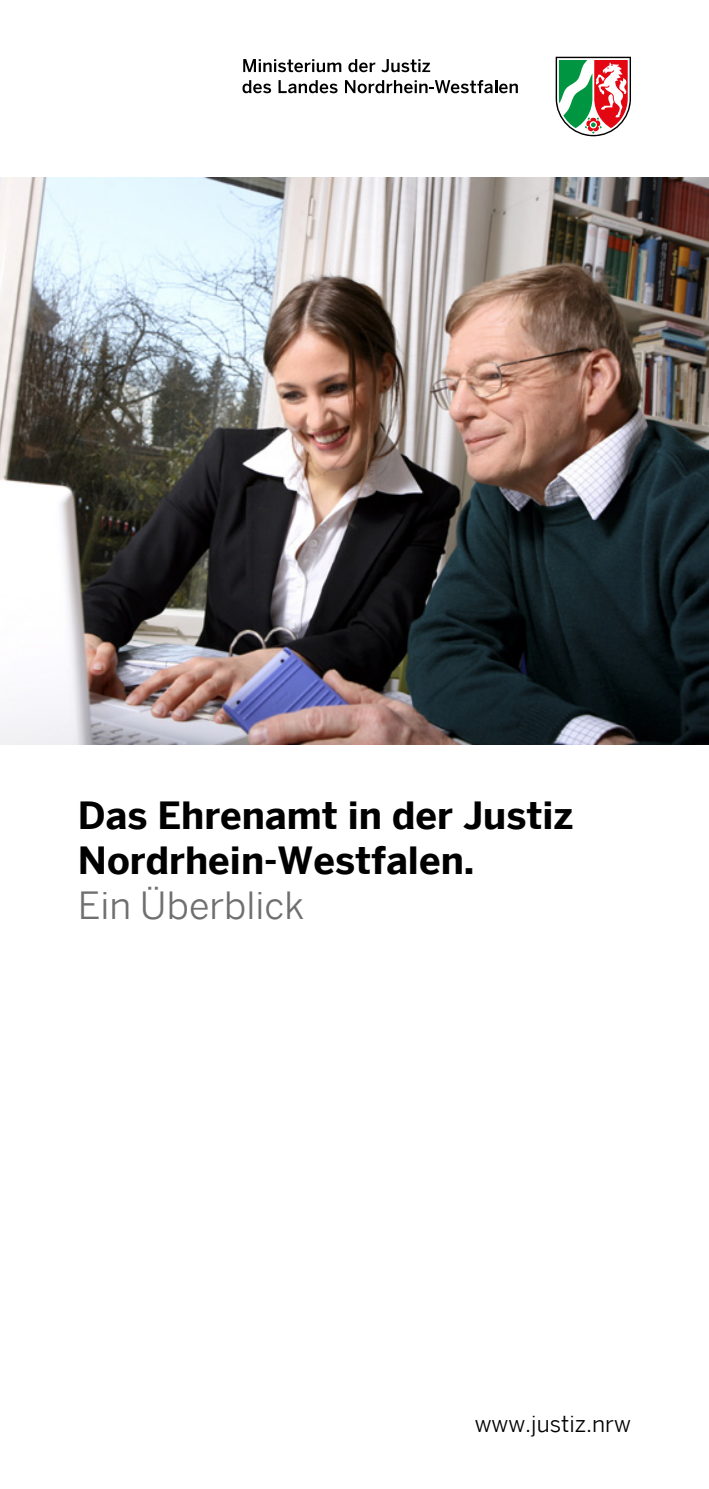
<style>
.page{position:relative;width:709px;height:1489px;background:#fff}
.page>*{position:absolute;margin:0;border:0;box-sizing:border-box;transform-origin:0 0}
.t1{font:700 37.5px/45px "Benton Sans";color:#000}
.t2{font:37.5px "Benton Sans";color:#706f6f}
.t3{font:22.5px "Benton Sans";color:#000}
</style>
<div class="page">
<svg style="left:555px;top:57px;width:76px;height:79px"></svg>
<svg style="left:243px;top:59px;width:98px;height:13px"></svg>
<svg style="left:348px;top:59px;width:27px;height:13px"></svg>
<svg style="left:381px;top:59px;width:49px;height:13px"></svg>
<svg style="left:242px;top:80px;width:29px;height:13px"></svg>
<svg style="left:278px;top:80px;width:59px;height:13px"></svg>
<svg style="left:345px;top:80px;width:173px;height:13px"></svg>
<img style="left:0;top:177px;width:709px;height:567px">
<p class="t1" style="left:78px;top:792px;width:497px">Das Ehrenamt in der Justiz<br>Nordrhein-Westfalen.</p>
<p class="t2" style="left:78px;top:883px;width:228px">Ein Überblick</p>
<p class="t3" style="left:475px;top:1410px;width:158px">www.justiz.nrw</p>
</div>
